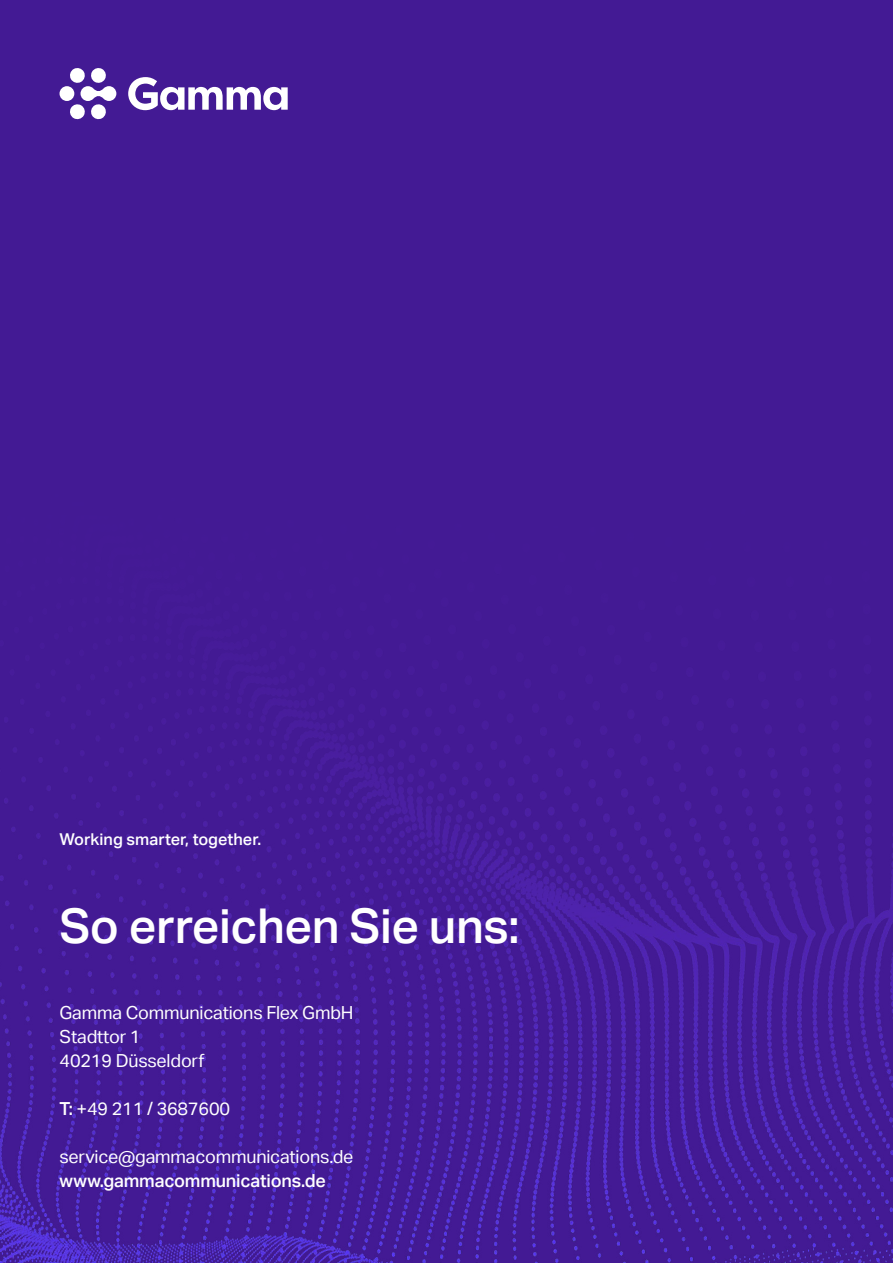
<style>
.page{position:relative;width:893px;height:1263px;background:#431a94}
.page>*{position:absolute;margin:0;border:0;box-sizing:border-box;transform-origin:0 0}
.t1{font:500 48px "Aktiv Grotesk";letter-spacing:-.01em;color:#fff}
.t2{font:18px/24px "Aktiv Grotesk";letter-spacing:-.01em;color:#fff}
.t3{font:500 18px "Aktiv Grotesk";letter-spacing:-.01em;color:#fff}
.t4{font:500 16.35px "Aktiv Grotesk";color:#fff}
.s1{font-weight:500}
</style>
<div class="page">
<img style="left:0;top:729px;width:893px;height:534px">
<svg style="left:60px;top:68px;width:56px;height:52px"></svg>
<svg style="left:128px;top:77px;width:160px;height:33px"></svg>
<p class="t4" style="left:60px;top:830px;width:203px">Working smarter, together.</p>
<h1 class="t1" style="left:60px;top:899px;width:461px">So erreichen Sie uns:</h1>
<p class="t2" style="left:60px;top:1000px;width:295px">Gamma Communications Flex GmbH<br>Stadttor 1<br>40219 Düsseldorf</p>
<p class="t2" style="left:60px;top:1096px;width:172px"><span class="s1">T:</span> +49 211 / 3687600</p>
<p class="t2" style="left:60px;top:1144px;width:295px">service@gammacommunications.de</p>
<p class="t3" style="left:60px;top:1170px;width:268px">www.gammacommunications.de</p>
</div>
